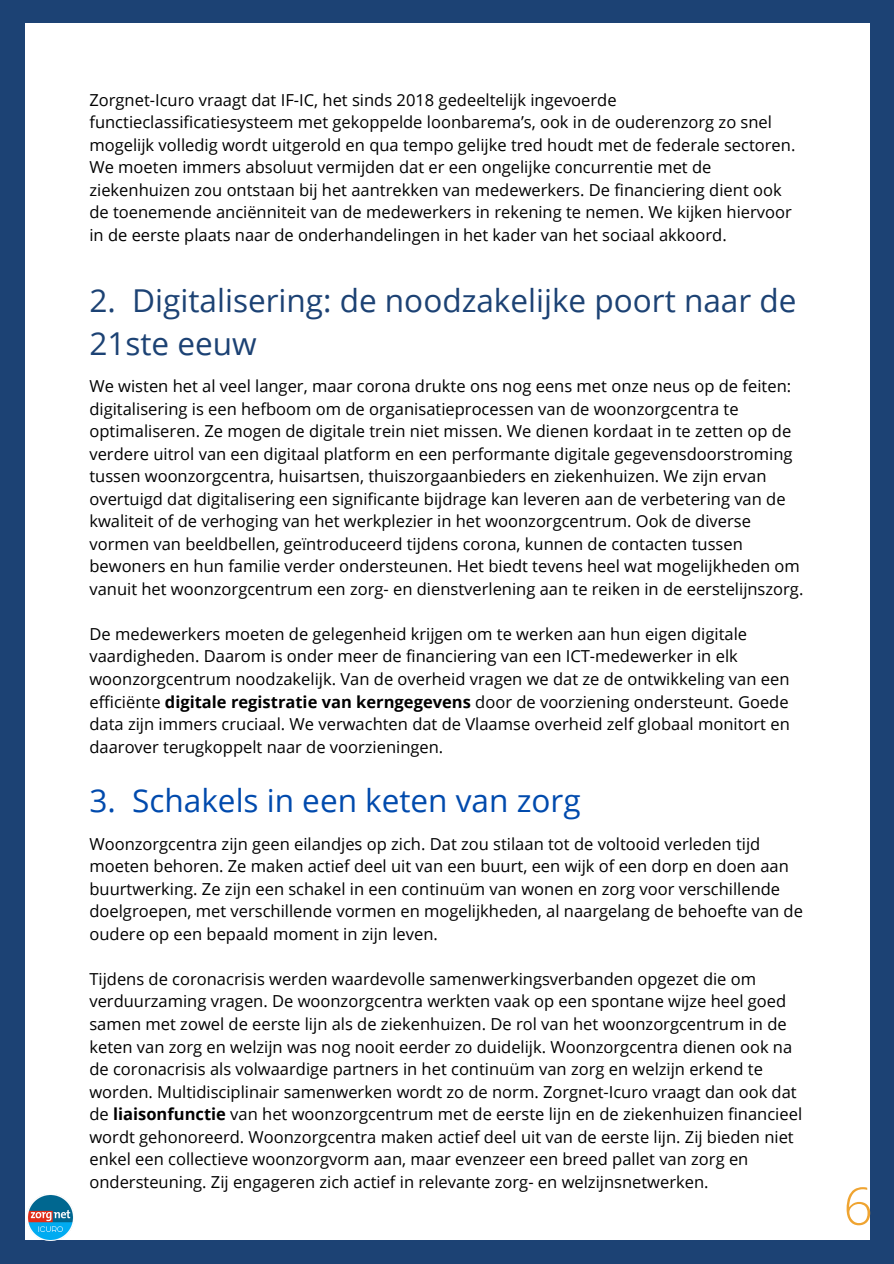
<style>
.page{position:relative;width:894px;height:1264px;background:#fff}
.page>*{position:absolute;margin:0;border:0;box-sizing:border-box;transform-origin:0 0}
.t1{font:300 51.9px "Open Sans";color:#efa431}
.t2{font:31.5px/44px "Open Sans";color:#1c4274}
.t3{font:31.5px "Open Sans";color:#004aad}
.t4{font:16.5px/22.5px "Open Sans";color:#000}
.s1{font-weight:700}
</style>
<div class="page">
<div style="left:0;top:0;width:893px;height:1263px;background:#1c4274"></div>
<div style="left:25px;top:24px;width:844px;height:1216px;background:#fff"></div>
<img style="left:28px;top:1194px;width:45px;height:46px">
<p class="t4" style="left:89px;top:88px;width:707px">Zorgnet-Icuro vraagt dat IF-IC, het sinds 2018 gedeeltelijk ingevoerde functieclassificatiesysteem met gekoppelde loonbarema’s, ook in de ouderenzorg zo snel mogelijk volledig wordt uitgerold en qua tempo gelijke tred houdt met de federale sectoren.<br>We moeten immers absoluut vermijden dat er een ongelijke concurrentie met de ziekenhuizen zou ontstaan bij het aantrekken van medewerkers. De financiering dient ook de toenemende anciënniteit van de medewerkers in rekening te nemen. We kijken hiervoor in de eerste plaats naar de onderhandelingen in het kader van het sociaal akkoord.</p>
<h2 class="t2" style="left:89px;top:277px;width:708px">2. Digitalisering: de noodzakelijke poort naar de<br>21ste eeuw</h2>
<p class="t4" style="left:89px;top:374px;width:715px">We wisten het al veel langer, maar corona drukte ons nog eens met onze neus op de feiten: digitalisering is een hefboom om de organisatieprocessen van de woonzorgcentra te optimaliseren. Ze mogen de digitale trein niet missen. We dienen kordaat in te zetten op de verdere uitrol van een digitaal platform en een performante digitale gegevensdoorstroming tussen woonzorgcentra, huisartsen, thuiszorgaanbieders en ziekenhuizen. We zijn ervan overtuigd dat digitalisering een significante bijdrage kan leveren aan de verbetering van de kwaliteit of de verhoging van het werkplezier in het woonzorgcentrum. Ook de diverse vormen van beeldbellen, geïntroduceerd tijdens corona, kunnen de contacten tussen bewoners en hun familie verder ondersteunen. Het biedt tevens heel wat mogelijkheden om vanuit het woonzorgcentrum een zorg- en dienstverlening aan te reiken in de eerstelijnszorg.</p>
<p class="t4" style="left:89px;top:622px;width:701px">De medewerkers moeten de gelegenheid krijgen om te werken aan hun eigen digitale vaardigheden. Daarom is onder meer de financiering van een ICT-medewerker in elk woonzorgcentrum noodzakelijk. Van de overheid vragen we dat ze de ontwikkeling van een efficiënte <span class="s1">digitale registratie van kerngegevens</span> door de voorziening ondersteunt. Goede data zijn immers cruciaal. We verwachten dat de Vlaamse overheid zelf globaal monitort en daarover terugkoppelt naar de voorzieningen.</p>
<h2 class="t3" style="left:89px;top:778px;width:492px">3. Schakels in een keten van zorg</h2>
<p class="t4" style="left:89px;top:832px;width:714px">Woonzorgcentra zijn geen eilandjes op zich. Dat zou stilaan tot de voltooid verleden tijd moeten behoren. Ze maken actief deel uit van een buurt, een wijk of een dorp en doen aan buurtwerking. Ze zijn een schakel in een continuüm van wonen en zorg voor verschillende doelgroepen, met verschillende vormen en mogelijkheden, al naargelang de behoefte van de oudere op een bepaald moment in zijn leven.</p>
<p class="t4" style="left:89px;top:967px;width:714px">Tijdens de coronacrisis werden waardevolle samenwerkingsverbanden opgezet die om verduurzaming vragen. De woonzorgcentra werkten vaak op een spontane wijze heel goed samen met zowel de eerste lijn als de ziekenhuizen. De rol van het woonzorgcentrum in de keten van zorg en welzijn was nog nooit eerder zo duidelijk. Woonzorgcentra dienen ook na de coronacrisis als volwaardige partners in het continuüm van zorg en welzijn erkend te worden. Multidisciplinair samenwerken wordt zo de norm. Zorgnet-Icuro vraagt dan ook dat de <span class="s1">liaisonfunctie</span> van het woonzorgcentrum met de eerste lijn en de ziekenhuizen financieel wordt gehonoreerd. Woonzorgcentra maken actief deel uit van de eerste lijn. Zij bieden niet enkel een collectieve woonzorgvorm aan, maar evenzeer een breed pallet van zorg en ondersteuning. Zij engageren zich actief in relevante zorg- en welzijnsnetwerken.</p>
<h1 class="t1" style="left:843px;top:1169px;width:31px">6</h1>
</div>
